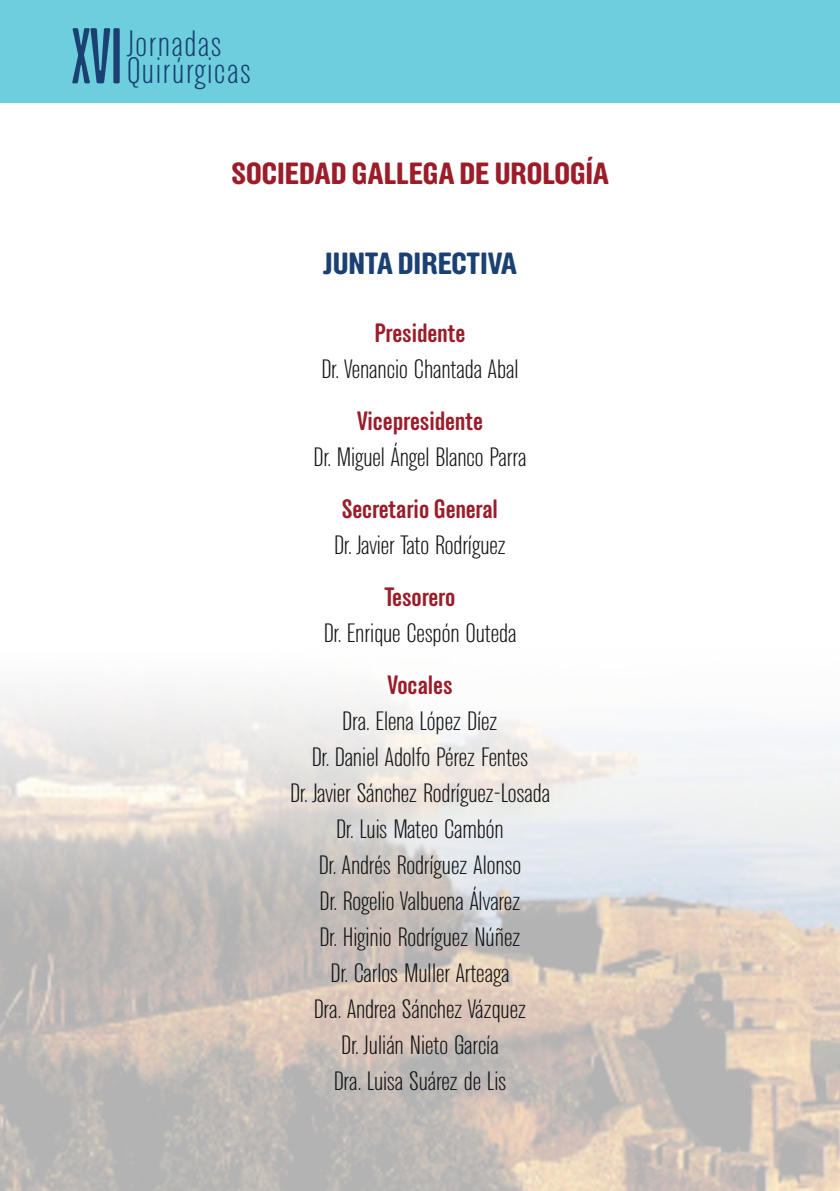
<style>
.page{position:relative;width:840px;height:1191px;background:#fff}
.page>*{position:absolute;margin:0;border:0;box-sizing:border-box;transform-origin:0 0}
.t1{font:300 35.8px/26.8px "Elderkin";letter-spacing:.045em;color:#1b4173;scale:1.05 1}
.t2{font:700 30px "Elderkin";color:#9c1d2a;scale:1.09 1}
.t3{font:700 30px "Elderkin";color:#1b4173;scale:1.09 1}
.t4{font:300 26px/36px "Elderkin";color:#151616;text-align:center;scale:1.09 1}
.t5{font:500 26px "Elderkin";letter-spacing:-.005em;color:#9c1d2a;scale:1.09 1}
.s1{font-weight:400;font-stretch:extra-condensed;font-size:77.4px}
</style>
<div class="page">
<div style="left:0;top:0;width:839px;height:103px;background:#6dcfdd"></div>
<h1 class="t1" style="left:127px;top:30px;width:119px;text-indent:-55px"><span class="s1">XVI</span>Jornadas<br>Quirúrgicas</h1>
<p class="t2" style="left:231px;top:157px;width:347px">SOCIEDAD GALLEGA DE UROLOGÍA</p>
<p class="t3" style="left:323px;top:247px;width:179px">JUNTA DIRECTIVA</p>
<p class="t5" style="left:374px;top:318px;width:85px">Presidente</p>
<p class="t4" style="left:321px;top:351px;width:182px">Dr. Venancio Chantada Abal</p>
<p class="t5" style="left:357px;top:406px;width:117px">Vicepresidente</p>
<p class="t4" style="left:313px;top:439px;width:197px">Dr. Miguel Ángel Blanco Parra</p>
<p class="t5" style="left:342px;top:494px;width:144px">Secretario General</p>
<p class="t4" style="left:334px;top:527px;width:159px">Dr. Javier Tato Rodríguez</p>
<p class="t5" style="left:384px;top:582px;width:66px">Tesorero</p>
<p class="t4" style="left:323px;top:615px;width:178px">Dr. Enrique Cespón Outeda</p>
<p class="t5" style="left:387px;top:670px;width:61px">Vocales</p>
<p class="t4" style="left:290px;top:703px;width:240px">Dra. Elena López Díez<br>Dr. Daniel Adolfo Pérez Fentes<br>Dr. Javier Sánchez Rodríguez-Losada<br>Dr. Luis Mateo Cambón<br>Dr. Andrés Rodríguez Alonso<br>Dr. Rogelio Valbuena Álvarez<br>Dr. Higinio Rodríguez Núñez<br>Dr. Carlos Muller Arteaga<br>Dra. Andrea Sánchez Vázquez<br>Dr. Julián Nieto García<br>Dra. Luisa Suárez de Lis</p>
</div>
